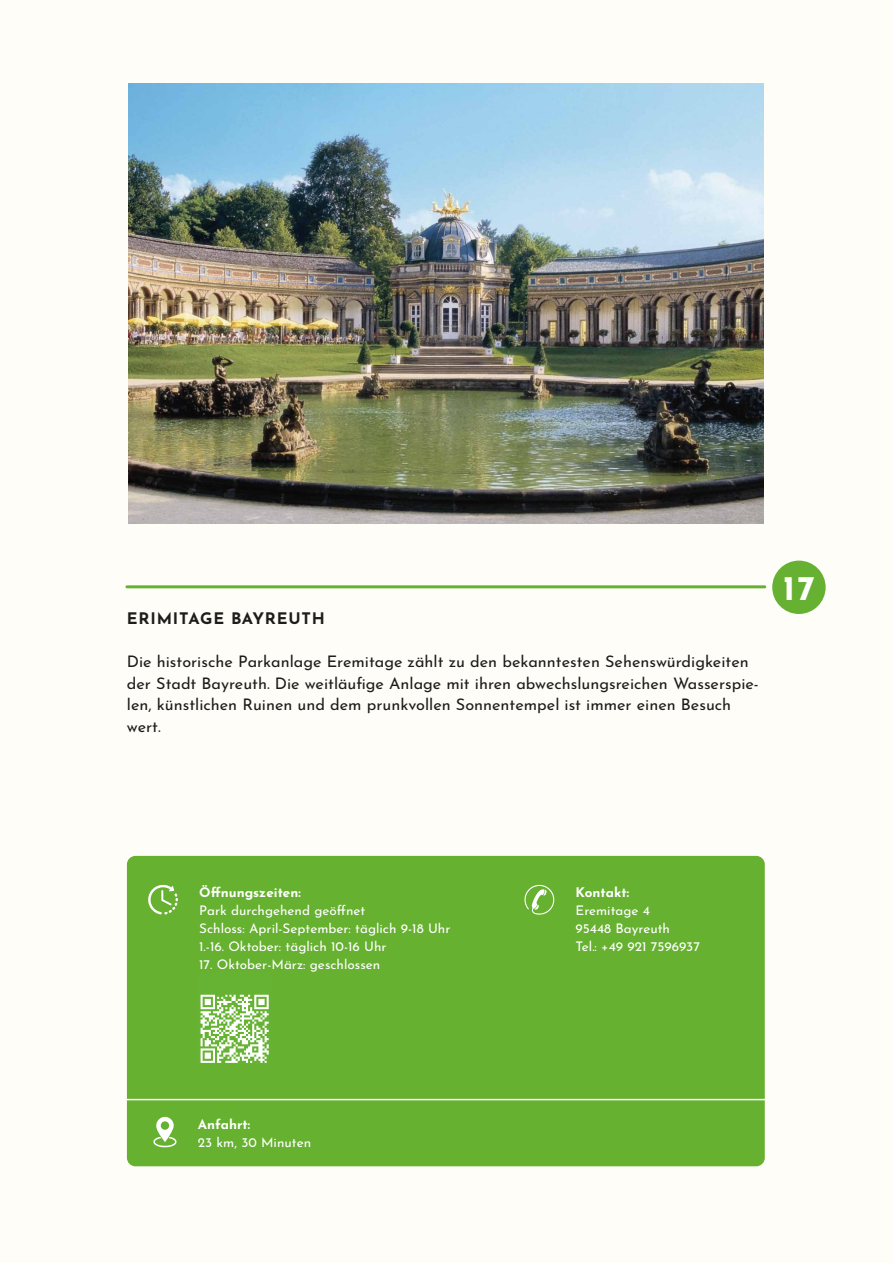
<style>
.page{position:relative;width:893px;height:1263px;background:#fffdf7}
.page>*{position:absolute;margin:0;border:0;box-sizing:border-box;transform-origin:0 0}
.t1{font:700 34.35px "Josefin Sans";color:#fff}
.t2{font:15.9px/21.6px "Josefin Sans";color:#1d1d1b}
.t3{font:700 15.9px "Josefin Sans";letter-spacing:.05em;color:#1d1d1b}
.t4{font:13.2px/18px "Josefin Sans";color:#fff}
.t5{font:700 13.2px "Josefin Sans";color:#fff}
</style>
<div class="page">
<hr style="left:127px;top:585px;width:638px;height:3px;background:#66b132">
<div style="left:772px;top:561px;width:54px;height:53px;background:#66b132;border-radius:50%"></div>
<div style="left:127px;top:856px;width:638px;height:310px;background:#66b130;border-radius:9px"></div>
<hr style="left:116px;top:1099px;width:649px;height:1px;background:#fff">
<svg style="left:148px;top:884px;width:30px;height:30px"></svg>
<svg style="left:153px;top:1116px;width:24px;height:31px"></svg>
<svg style="left:524px;top:884px;width:31px;height:31px"></svg>
<svg style="left:200px;top:994px;width:69px;height:69px"></svg>
<svg style="left:201px;top:995px;width:68px;height:68px"></svg>
<img style="left:129px;top:84px;width:634px;height:439px">
<p class="t3" style="left:127px;top:612px;width:200px">ERIMITAGE BAYREUTH</p>
<p class="t2" style="left:127px;top:652px;width:633px">Die historische Parkanlage Eremitage zählt zu den bekanntesten Sehenswürdigkeiten der Stadt Bayreuth. Die weitläufige Anlage mit ihren abwechslungsreichen Wasserspie&shy;len, künstlichen Ruinen und dem prunkvollen Sonnentempel ist immer einen Besuch wert.</p>
<h1 class="t1" style="left:783px;top:574px;width:33px">17</h1>
<p class="t5" style="left:199px;top:887px;width:103px">Öffnungszeiten:</p>
<p class="t4" style="left:199px;top:902px;width:253px">Park durchgehend geöffnet<br>Schloss: April-September: täglich 9-18 Uhr<br>1.-16. Oktober: täglich 10-16 Uhr</p>
<p class="t4" style="left:199px;top:956px;width:183px">17. Oktober-März: geschlossen</p>
<p class="t5" style="left:198px;top:1119px;width:54px">Anfahrt:</p>
<p class="t4" style="left:198px;top:1134px;width:115px">23 km, 30 Minuten</p>
<p class="t5" style="left:575px;top:887px;width:55px">Kontakt:</p>
<p class="t4" style="left:575px;top:902px;width:126px">Eremitage 4<br>95448 Bayreuth<br>Tel.: +49 921 7596937</p>
</div>
